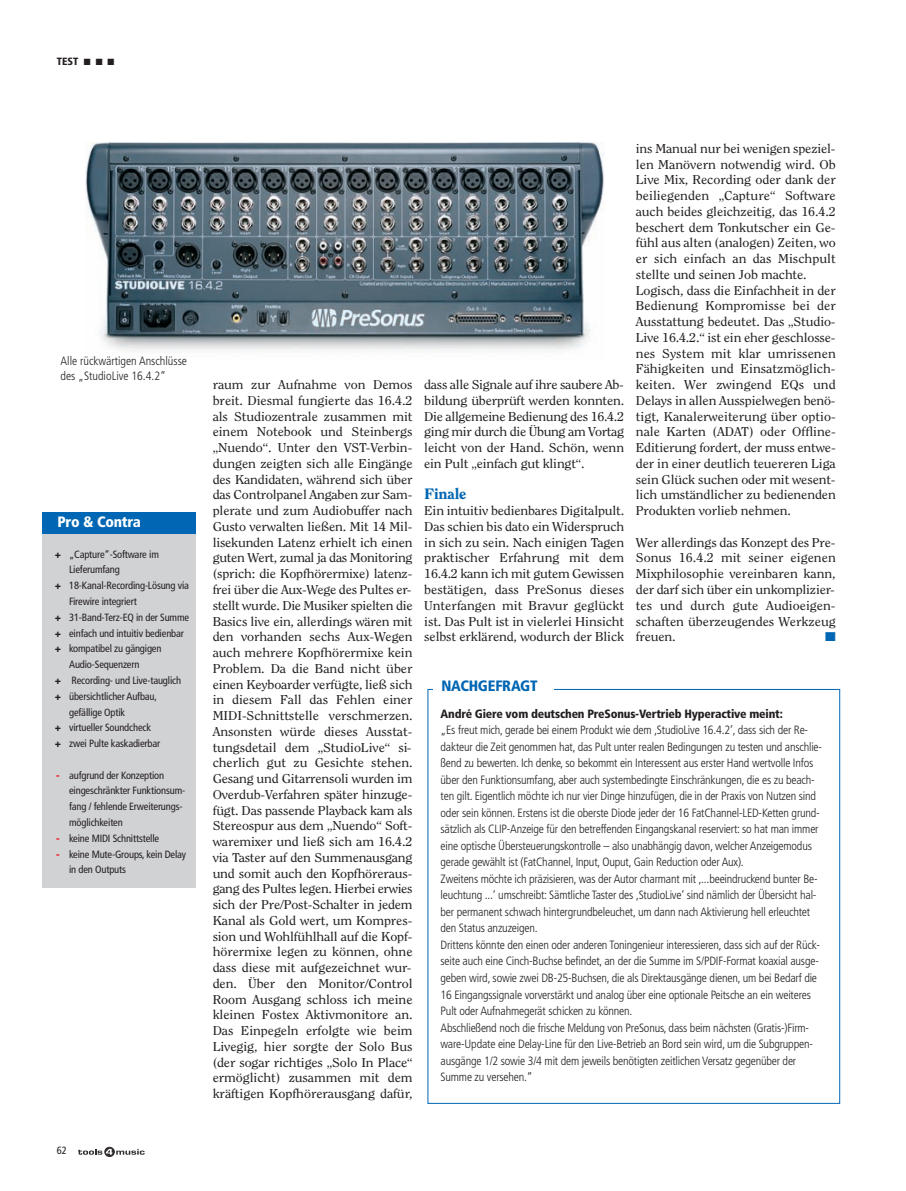
<style>
.page{position:relative;width:906px;height:1191px;background:#fff}
.page>*{position:absolute;margin:0;border:0;box-sizing:border-box;transform-origin:0 0}
.t1{font:900 condensed 15px "Frutiger LT Std";letter-spacing:-.015em;color:#0166b3}
.t2{font:900 condensed 15px "Frutiger LT Std";letter-spacing:-.015em;color:#fff}
.t3{font:800 15px "Clearface Std";letter-spacing:-.01em;color:#0166b3;scale:1.1 1}
.t4{font:12.75px/15.8px "Clearface Std";letter-spacing:-.01em;color:#231f20;text-align:justify;scale:1.1 1}
.t5{font:12.75px "Zapf Dingbats";color:#0166b3;scale:1.1 1}
.t6{font:300 condensed 12px/16.5px "Frutiger LT Std";letter-spacing:-.015em;color:#231f20}
.t7{font:900 condensed 12px "Frutiger LT Std";letter-spacing:-.015em;color:#231f20}
.t8{font:condensed 10.5px/15.8px "Frutiger LT Std";letter-spacing:-.015em;color:#231f20}
.t9{font:900 condensed 10.5px "Frutiger LT Std";color:#231f20}
.s1{font-weight:900}
.s2{font-weight:900;color:#ee1d23}
</style>
<div class="page">
<div style="left:105px;top:1147px;width:9px;height:9px;border:1px solid #322d2d;border-radius:50%"></div>
<svg style="left:78px;top:1148px;width:67px;height:6px"></svg>
<div style="left:43px;top:512px;width:153px;height:376px;background:#d1d2d4"></div>
<div style="left:43px;top:512px;width:153px;height:22px;background:#0166b3"></div>
<img style="left:85px;top:142px;width:519px;height:209px">
<p class="t9" style="left:57px;top:57px;width:59px">TEST ■ ■ ■</p>
<p class="t6" style="left:61px;top:355px;width:128px;line-height:14.4px">Alle rückwärtigen Anschlüsse des „StudioLive 16.4.2“</p>
<p class="t2" style="left:58px;top:516px;width:85px">Pro &amp; Contra</p>
<p class="t8" style="left:55px;top:547px;width:106px"><span class="s1">+</span> „Capture“-Software im</p>
<p class="t8" style="left:69px;top:563px;width:52px">Lieferumfang</p>
<p class="t8" style="left:55px;top:578px;width:136px"><span class="s1">+</span> 18-Kanal-Recording-Lösung via</p>
<p class="t8" style="left:69px;top:594px;width:69px">Firewire integriert</p>
<p class="t8" style="left:55px;top:610px;width:136px"><span class="s1">+</span> 31-Band-Terz-EQ in der Summe</p>
<p class="t8" style="left:55px;top:626px;width:131px"><span class="s1">+</span> einfach und intuitiv bedienbar</p>
<p class="t8" style="left:55px;top:641px;width:108px"><span class="s1">+</span> kompatibel zu gängigen</p>
<p class="t8" style="left:69px;top:657px;width:72px">Audio-Sequenzern</p>
<p class="t8" style="left:55px;top:673px;width:128px"><span class="s1">+</span> Recording- und Live-tauglich</p>
<p class="t8" style="left:55px;top:689px;width:104px"><span class="s1">+</span> übersichtlicher Aufbau,</p>
<p class="t8" style="left:69px;top:705px;width:58px">gefällige Optik</p>
<p class="t8" style="left:55px;top:720px;width:98px"><span class="s1">+</span> virtueller Soundcheck</p>
<p class="t8" style="left:55px;top:736px;width:107px"><span class="s1">+</span> zwei Pulte kaskadierbar</p>
<p class="t8" style="left:69px;top:768px;width:118px;text-indent:-13px"><span class="s2">-</span> aufgrund der Konzeption eingeschränkter Funktionsum&shy;fang / fehlende Erweiterungs&shy;möglichkeiten</p>
<p class="t8" style="left:56px;top:831px;width:105px"><span class="s2">-</span> keine MIDI Schnittstelle</p>
<p class="t8" style="left:69px;top:847px;width:119px;text-indent:-13px"><span class="s2">-</span> keine Mute-Groups, kein Delay in den Outputs</p>
<p class="t8" style="left:57px;top:1143px;width:12px">62</p>
<p class="t4" style="left:636px;top:141px;width:183px;text-align:left">ins Manual nur bei wenigen speziel&shy;len Manövern notwendig wird. Ob Live Mix, Recording oder dank der beiliegenden „Capture“ Software auch beides gleichzeitig, das 16.4.2 beschert dem Tonkutscher ein Ge&shy;fühl aus alten (analogen) Zeiten, wo er sich einfach an das Mischpult stellte und seinen Job machte.<br>Logisch, dass die Einfachheit in der Bedienung Kompromisse bei der Ausstattung bedeutet. Das „Studio-Live 16.4.2.“ ist ein eher geschlosse&shy;nes System mit klar umrissenen Fähigkeiten und Einsatzmöglich&shy;keiten. Wer zwingend EQs und Delays in allen Ausspielwegen benö&shy;tigt, Kanalerweiterung über optio&shy;nale Karten (ADAT) oder Offline-Editierung fordert, der muss entwe&shy;der in einer deutlich teuereren Liga sein Glück suchen oder mit wesent&shy;lich umständlicher zu bedienenden Produkten vorlieb nehmen.</p>
<p class="t4" style="left:636px;top:535px;width:183px">Wer allerdings das Konzept des Pre-Sonus 16.4.2 mit seiner eigenen Mixphilosophie vereinbaren kann, der darf sich über ein unkomplizier&shy;tes und durch gute Audioeigen&shy;schaften überzeugendes Werkzeug freuen.</p>
<p class="t4" style="left:213px;top:378px;width:183px">raum zur Aufnahme von Demos breit. Diesmal fungierte das 16.4.2 als Studiozentrale zusammen mit einem Notebook und Steinbergs „Nuendo“. Unter den VST-Verbin&shy;dungen zeigten sich alle Eingänge des Kandidaten, während sich über das Controlpanel Angaben zur Sam&shy;plerate und zum Audiobuffer nach Gusto verwalten ließen. Mit 14 Mil&shy;lisekunden Latenz erhielt ich einen guten Wert, zumal ja das Monitoring (sprich: die Kopfhörermixe) latenz&shy;frei über die Aux-Wege des Pultes er&shy;stellt wurde. Die Musiker spielten die Basics live ein, allerdings wären mit den vorhanden sechs Aux-Wegen auch mehrere Kopfhörermixe kein Problem. Da die Band nicht über einen Keyboarder verfügte, ließ sich in diesem Fall das Fehlen einer MIDI-Schnittstelle verschmerzen.<br>Ansonsten würde dieses Ausstat&shy;tungsdetail dem „StudioLive“ si&shy;cherlich gut zu Gesichte stehen.<br>Gesang und Gitarrensoli wurden im Overdub-Verfahren später hinzuge&shy;fügt. Das passende Playback kam als Stereospur aus dem „Nuendo“ Soft&shy;waremixer und ließ sich am 16.4.2 via Taster auf den Summenausgang und somit auch den Kopfhöreraus&shy;gang des Pultes legen. Hierbei erwies sich der Pre/Post-Schalter in jedem Kanal als Gold wert, um Kompres&shy;sion und Wohlfühlhall auf die Kopf&shy;hörermixe legen zu können, ohne dass diese mit aufgezeichnet wur&shy;den. Über den Monitor/Control Room Ausgang schloss ich meine kleinen Fostex Aktivmonitore an.<br>Das Einpegeln erfolgte wie beim Livegig, hier sorgte der Solo Bus (der sogar richtiges „Solo In Place“ ermöglicht) zusammen mit dem kräftigen Kopfhörerausgang dafür,</p>
<p class="t4" style="left:424px;top:378px;width:183px">dass alle Signale auf ihre saubere Ab&shy;bildung überprüft werden konnten.<br>Die allgemeine Bedienung des 16.4.2 ging mir durch die Übung am Vortag leicht von der Hand. Schön, wenn ein Pult „einfach gut klingt“.</p>
<p class="t3" style="left:424px;top:488px;width:40px">Finale</p>
<p class="t4" style="left:424px;top:504px;width:183px">Ein intuitiv bedienbares Digitalpult.<br>Das schien bis dato ein Widerspruch in sich zu sein. Nach einigen Tagen praktischer Erfahrung mit dem 16.4.2 kann ich mit gutem Gewissen bestätigen, dass PreSonus dieses Unterfangen mit Bravur geglückt ist. Das Pult ist in vielerlei Hinsicht selbst erklärend, wodurch der Blick</p>
<p class="t5" style="left:825px;top:631px;width:11px">■</p>
<p class="t1" style="left:441px;top:679px;width:98px">NACHGEFRAGT</p>
<p class="t7" style="left:440px;top:709px;width:344px">André Giere vom deutschen PreSonus-Vertrieb Hyperactive meint:</p>
<p class="t6" style="left:440px;top:723px;width:383px">„Es freut mich, gerade bei einem Produkt wie dem ‚StudioLive 16.4.2‘, dass sich der Re&shy;dakteur die Zeit genommen hat, das Pult unter realen Bedingungen zu testen und anschlie&shy;ßend zu bewerten. Ich denke, so bekommt ein Interessent aus erster Hand wertvolle Infos über den Funktionsumfang, aber auch systembedingte Einschränkungen, die es zu beach&shy;ten gilt. Eigentlich möchte ich nur vier Dinge hinzufügen, die in der Praxis von Nutzen sind oder sein können. Erstens ist die oberste Diode jeder der 16 FatChannel-LED-Ketten grund&shy;sätzlich als CLIP-Anzeige für den betreffenden Eingangskanal reserviert: so hat man immer eine optische Übersteuerungskontrolle – also unabhängig davon, welcher Anzeigemodus gerade gewählt ist (FatChannel, Input, Ouput, Gain Reduction oder Aux).<br>Zweitens möchte ich präzisieren, was der Autor charmant mit ‚...beeindruckend bunter Be&shy;leuchtung ...‘ umschreibt: Sämtliche Taster des ‚StudioLive‘ sind nämlich der Übersicht hal&shy;ber permanent schwach hintergrundbeleuchet, um dann nach Aktivierung hell erleuchtet den Status anzuzeigen.<br>Drittens könnte den einen oder anderen Toningenieur interessieren, dass sich auf der Rück&shy;seite auch eine Cinch-Buchse befindet, an der die Summe im S/PDIF-Format koaxial ausge&shy;geben wird, sowie zwei DB-25-Buchsen, die als Direktausgänge dienen, um bei Bedarf die 16 Eingangssignale vorverstärkt und analog über eine optionale Peitsche an ein weiteres Pult oder Aufnahmegerät schicken zu können.<br>Abschließend noch die frische Meldung von PreSonus, dass beim nächsten (Gratis-)Firm&shy;ware-Update eine Delay-Line für den Live-Betrieb an Bord sein wird, um die Subgruppen&shy;ausgänge 1/2 sowie 3/4 mit dem jeweils benötigten zeitlichen Versatz gegenüber der Summe zu versehen.“</p>
</div>
